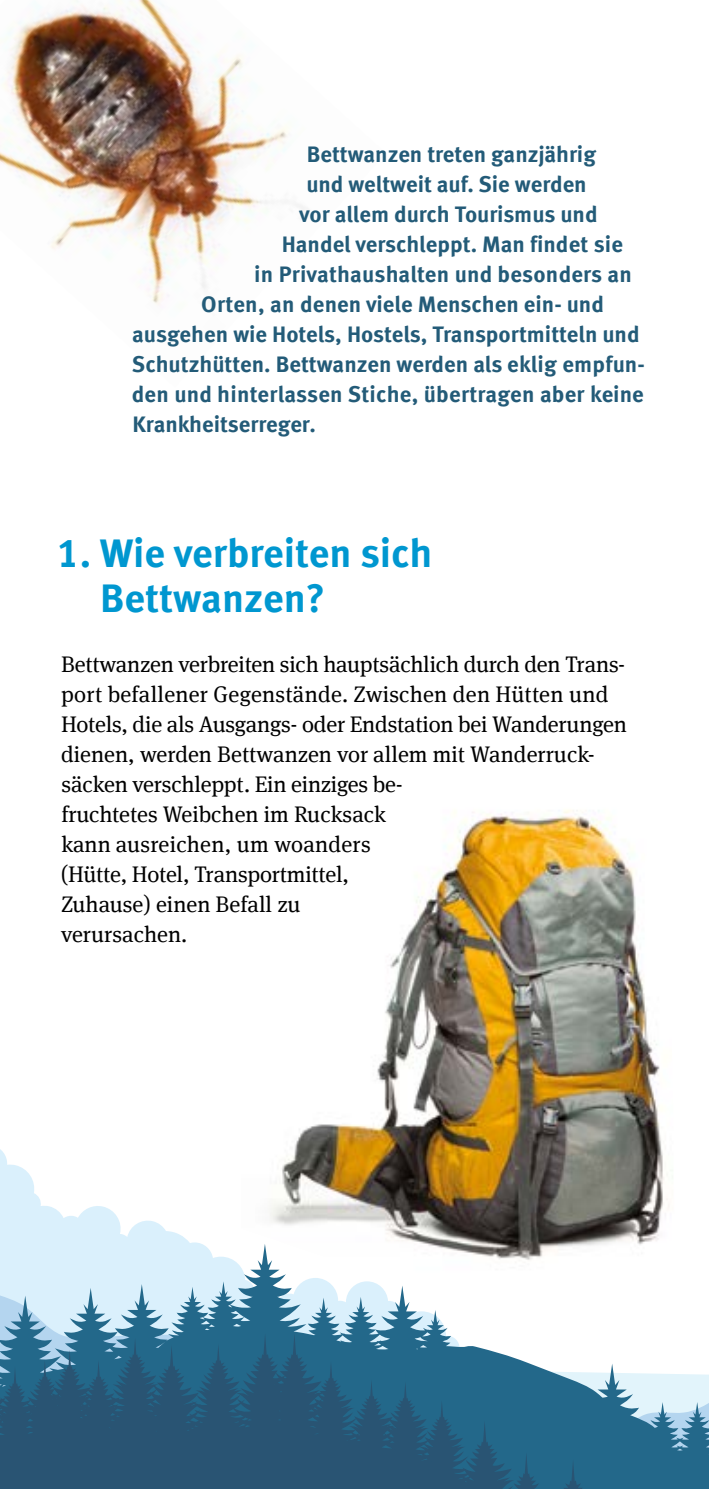
<style>
.page{position:relative;width:709px;height:1489px;background:#fff}
.page>*{position:absolute;margin:0;border:0;box-sizing:border-box;transform-origin:0 0}
.t1{font:700 40px/45px "Meta Offc";color:#0097d0}
.t2{font:22.5px/30px "Meta Serif Offc";letter-spacing:-.01em;color:#000}
.t3{font:700 22.5px "Meta Offc";color:#235b78}
</style>
<div class="page">
<svg style="left:0;top:1149px;width:198px;height:94px"></svg>
<svg style="left:0;top:1243px;width:448px;height:89px;background:#b3d2e2"></svg>
<svg style="left:0;top:1332px;width:709px;height:156px;background:#417390"></svg>
<img style="left:241px;top:810px;width:428px;height:470px">
<img style="left:0;top:0;width:305px;height:305px">
<p class="t3" style="left:307px;top:140px;width:291px">Bettwanzen treten ganzjährig</p>
<p class="t3" style="left:306px;top:170px;width:282px">und weltweit auf. Sie werden</p>
<p class="t3" style="left:299px;top:200px;width:300px">vor allem durch Tourismus und</p>
<p class="t3" style="left:282px;top:230px;width:343px">Handel verschleppt. Man findet sie</p>
<p class="t3" style="left:254px;top:260px;width:379px">in Privathaushalten und besonders an</p>
<p class="t3" style="left:201px;top:290px;width:404px">Orten, an denen viele Menschen ein- und</p>
<p class="t3" style="left:132px;top:320px;width:509px">ausgehen wie Hotels, Hostels, Transportmitteln und</p>
<p class="t3" style="left:132px;top:350px;width:514px">Schutzhütten. Bettwanzen werden als eklig empfun-</p>
<p class="t3" style="left:132px;top:380px;width:513px">den und hinterlassen Stiche, übertragen aber keine</p>
<p class="t3" style="left:132px;top:410px;width:185px">Krankheitserreger.</p>
<h1 class="t1" style="left:100px;top:531px;width:334px;text-indent:-43px">1. Wie verbreiten sich<br>Bettwanzen?</h1>
<p class="t2" style="left:61px;top:649px;width:567px">Bettwanzen verbreiten sich hauptsächlich durch den Trans&shy;port befallener Gegenstände. Zwischen den Hütten und Hotels, die als Ausgangs- oder Endstation bei Wanderungen dienen, werden Bettwanzen vor allem mit Wanderruck&shy;säcken verschleppt. Ein einziges be-<br>fruchtetes Weibchen im Rucksack<br>kann ausreichen, um woanders<br>(Hütte, Hotel, Transportmittel,<br>Zuhause) einen Befall zu<br>verursachen.</p>
</div>
